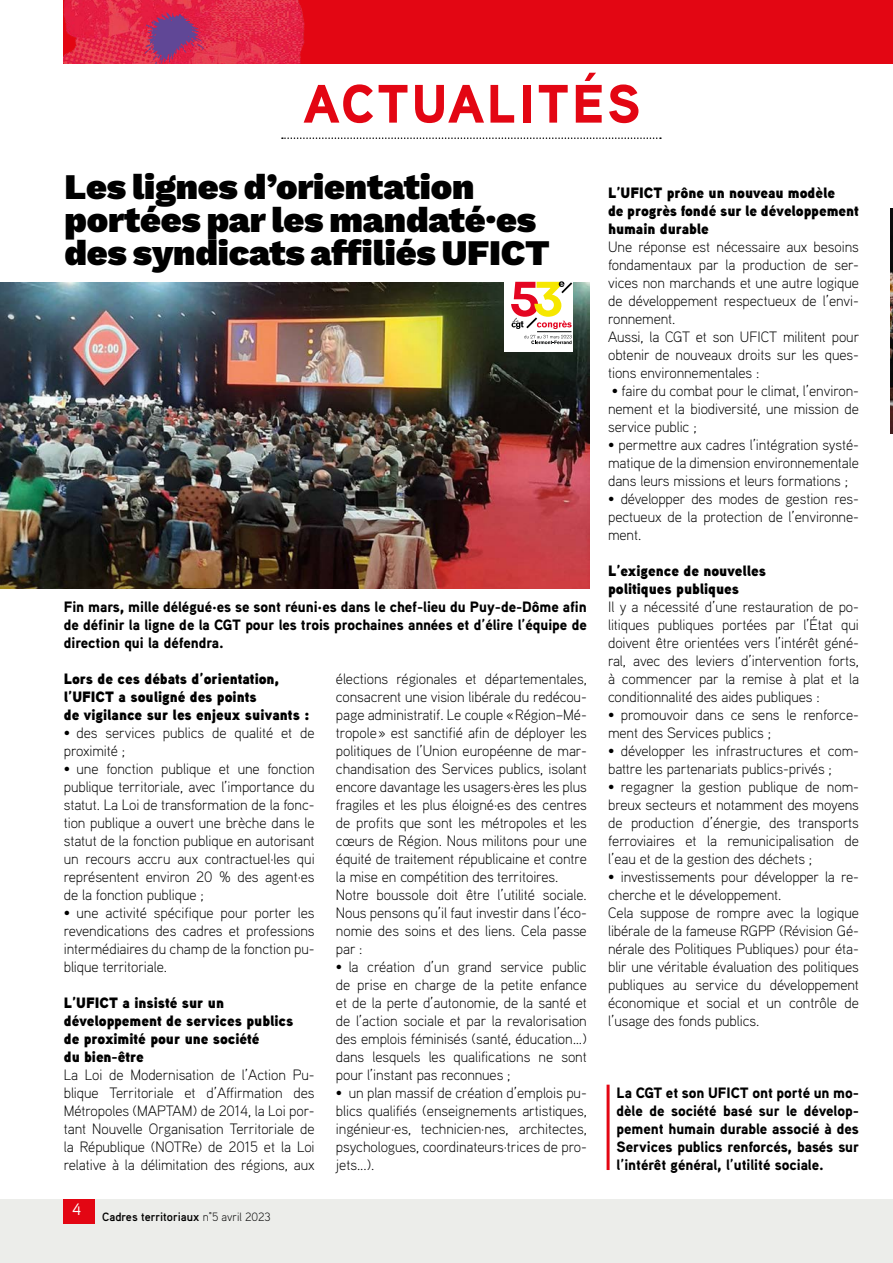
<style>
.page{position:relative;width:893px;height:1263px;background:#fff}
.page>*{position:absolute;margin:0;border:0;box-sizing:border-box;transform-origin:0 0}
.t1{font:900 54px "Aaux Pro";letter-spacing:.05em;color:#e30613}
.t2{font:900 36px/33px "Work Sans";letter-spacing:-.005em;color:#000}
.t3{font:16.5px "Aaux Pro";color:#fff}
.t4{font:300 15px/18px "Aaux Pro";letter-spacing:-.005em;color:#000;text-align:justify}
.t5{font:900 15px/18px "Aaux Pro";letter-spacing:-.005em;color:#000;text-align:justify}
.t6{font:15px/18px "Aaux Pro Ultra";letter-spacing:-.005em;color:#000}
.t7{font:700 12px "Aaux Pro";color:#000}
.s1{font-weight:300}
</style>
<div class="page">
<div style="left:0;top:1199px;width:893px;height:64px;background:#ecedea"></div>
<div style="left:64px;top:1199px;width:31px;height:25px;background:#e30613"></div>
<div style="left:64px;top:0;width:829px;height:64px;background:#e30613"></div>
<img style="left:64px;top:0;width:241px;height:63px">
<img style="left:143px;top:11px;width:63px;height:52px">
<img style="left:0;top:283px;width:589px;height:306px">
<div style="left:504px;top:276px;width:69px;height:76px;background:#fff"></div>
<svg style="left:524px;top:335px;width:48px;height:9px"></svg>
<hr style="left:537px;top:331px;width:34px;height:1px;background:#010202">
<svg style="left:511px;top:281px;width:61px;height:48px"></svg>
<img style="left:890px;top:209px;width:3px;height:224px">
<hr style="left:607px;top:1085px;width:3px;height:85px;background:#e30613">
<svg style="left:282px;top:137px;width:379px;height:2px"></svg>
<h1 class="t1" style="left:304px;top:69px;width:338px">ACTUALITÉS</h1>
<h2 class="t2" style="left:64px;top:169px;width:487px">Les lignes d’orientation portées par les mandaté·es des syndicats affiliés UFICT</h2>
<p class="t5" style="left:64px;top:598px;width:525px">Fin mars, mille délégué·es se sont réuni·es dans le chef-lieu du Puy-de-Dôme afin de définir la ligne de la CGT pour les trois prochaines années et d’élire l’équipe de direction qui la défendra.</p>
<p class="t6" style="left:64px;top:669px;width:247px">Lors de ces débats d’orientation, l’UFICT a souligné des points<br>de vigilance sur les enjeux suivants :</p>
<p class="t4" style="left:64px;top:723px;width:252px">• des services publics de qualité et de proximité ;</p>
<p class="t4" style="left:64px;top:759px;width:252px">• une fonction publique et une fonction publique territoriale, avec l’importance du statut. La Loi de transformation de la fonc&shy;tion publique a ouvert une brèche dans le statut de la fonction publique en autorisant un recours accru aux contractuel·les qui représentent environ 20 % des agent·es de la fonction publique ;</p>
<p class="t4" style="left:64px;top:903px;width:252px">• une activité spécifique pour porter les revendications des cadres et professions intermédiaires du champ de la fonction pu&shy;blique territoriale.</p>
<p class="t6" style="left:64px;top:993px;width:231px">L’UFICT a insisté sur un développement de services publics de proximité pour une société<br>du bien-être</p>
<p class="t4" style="left:64px;top:1065px;width:252px">La Loi de Modernisation de l’Action Pu&shy;blique Territoriale et d’Affirmation des Métropoles (MAPTAM) de 2014, la Loi por&shy;tant Nouvelle Organisation Territoriale de la République (NOTRe) de 2015 et la Loi relative à la délimitation des régions, aux</p>
<p class="t4" style="left:336px;top:669px;width:252px;text-align:left">élections régionales et départementales, consacrent une vision libérale du redécou&shy;page administratif. Le couple «Région–Mé&shy;tropole» est sanctifié afin de déployer les politiques de l’Union européenne de mar&shy;chandisation des Services publics, isolant encore davantage les usagers·ères les plus fragiles et les plus éloigné·es des centres de profits que sont les métropoles et les cœurs de Région. Nous militons pour une équité de traitement républicaine et contre la mise en compétition des territoires.<br>Notre boussole doit être l’utilité sociale.<br>Nous pensons qu’il faut investir dans l’éco&shy;nomie des soins et des liens. Cela passe par :</p>
<p class="t4" style="left:336px;top:957px;width:252px">• la création d’un grand service public de prise en charge de la petite enfance et de la perte d’autonomie, de la santé et de l’action sociale et par la revalorisation des emplois féminisés (santé, éducation…) dans lesquels les qualifications ne sont pour l’instant pas reconnues ;</p>
<p class="t4" style="left:336px;top:1083px;width:252px">• un plan massif de création d’emplois pu&shy;blics qualifiés (enseignements artistiques, ingénieur·es, technicien·nes, architectes, psychologues, coordinateurs·trices de pro&shy;jets...).</p>
<p class="t3" style="left:72px;top:1199px;width:11px">4</p>
<p class="t7" style="left:102px;top:1209px;width:170px">Cadres territoriaux <span class="s1">n°5 avril 2023</span></p>
<p class="t6" style="left:608px;top:183px;width:252px">L’UFICT prône un nouveau modèle<br>de progrès fondé sur le développement humain durable</p>
<p class="t4" style="left:608px;top:237px;width:253px;text-align:left">Une réponse est nécessaire aux besoins fondamentaux par la production de ser&shy;vices non marchands et une autre logique de développement respectueux de l’envi&shy;ronnement.<br>Aussi, la CGT et son UFICT militent pour obtenir de nouveaux droits sur les ques&shy;tions environnementales :</p>
<p class="t4" style="left:608px;top:381px;width:252px">• faire du combat pour le climat, l’environ&shy;nement et la biodiversité, une mission de service public ;</p>
<p class="t4" style="left:608px;top:435px;width:252px">• permettre aux cadres l’intégration systé&shy;matique de la dimension environnementale dans leurs missions et leurs formations ;</p>
<p class="t4" style="left:608px;top:489px;width:252px">• développer des modes de gestion res&shy;pectueux de la protection de l’environne&shy;ment.</p>
<p class="t6" style="left:608px;top:561px;width:160px">L’exigence de nouvelles politiques publiques</p>
<p class="t4" style="left:608px;top:597px;width:252px">Il y a nécessité d’une restauration de po&shy;litiques publiques portées par l’État qui doivent être orientées vers l’intérêt géné&shy;ral, avec des leviers d’intervention forts, à commencer par la remise à plat et la conditionnalité des aides publiques :</p>
<p class="t4" style="left:608px;top:705px;width:252px">• promouvoir dans ce sens le renforce&shy;ment des Services publics ;</p>
<p class="t4" style="left:608px;top:741px;width:252px">• développer les infrastructures et com&shy;battre les partenariats publics-privés ;</p>
<p class="t4" style="left:608px;top:777px;width:252px">• regagner la gestion publique de nom&shy;breux secteurs et notamment des moyens de production d’énergie, des transports ferroviaires et la remunicipalisation de l’eau et de la gestion des déchets ;</p>
<p class="t4" style="left:608px;top:867px;width:252px;text-align:left">• investissements pour développer la re&shy;cherche et le développement.<br>Cela suppose de rompre avec la logique libérale de la fameuse RGPP (Révision Gé&shy;nérale des Politiques Publiques) pour éta&shy;blir une véritable évaluation des politiques publiques au service du développement économique et social et un contrôle de l’usage des fonds publics.</p>
<p class="t5" style="left:617px;top:1083px;width:244px">La CGT et son UFICT ont porté un mo&shy;dèle de société basé sur le dévelop&shy;pement humain durable associé à des Services publics renforcés, basés sur l’intérêt général, l’utilité sociale.</p>
</div>
